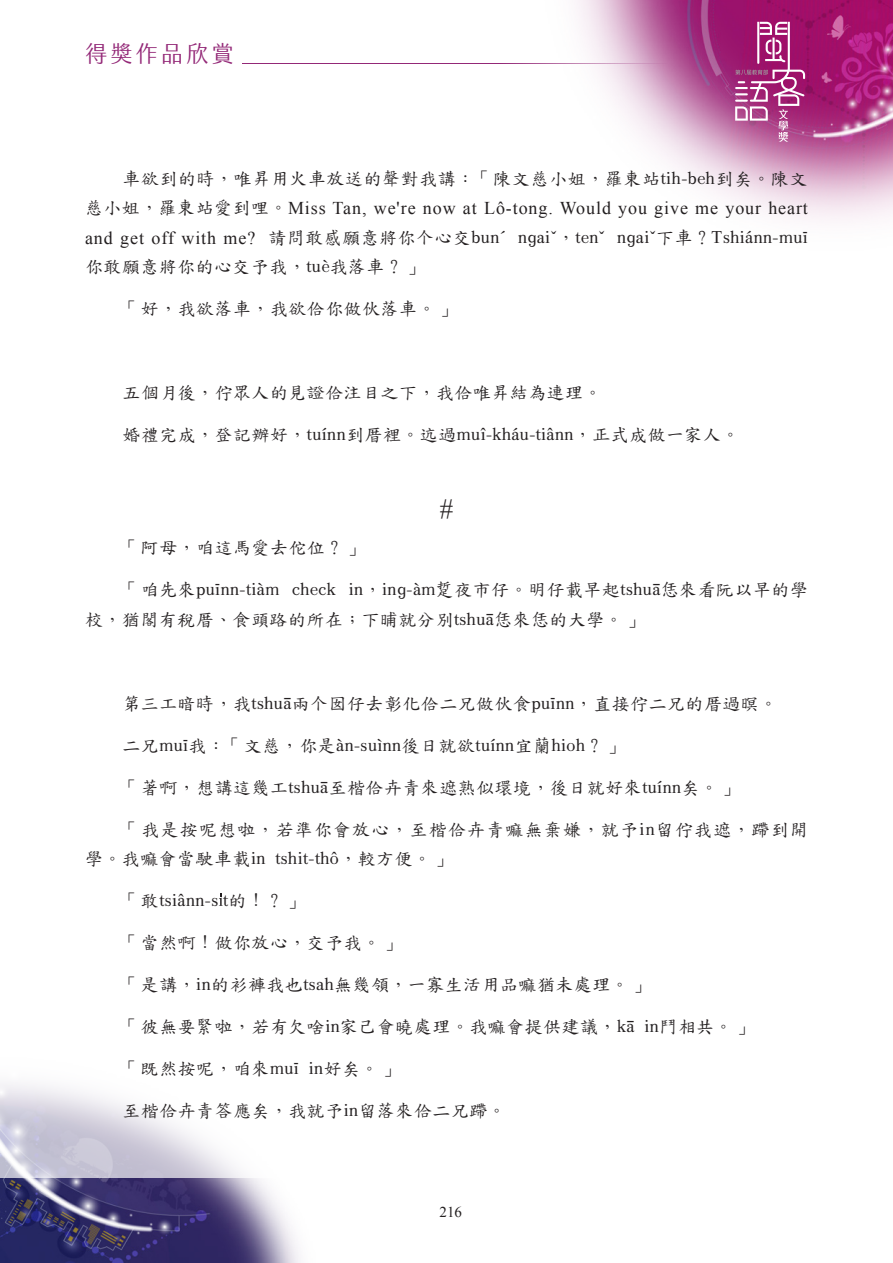
<style>
.page{position:relative;width:893px;height:1263px;background:#fff}
.page>*{position:absolute;margin:0;border:0;box-sizing:border-box;transform-origin:0 0}
.C_內文{font:27px "TWKAI";color:#231f20}
.t1{font:22.5px "jf jinxuan fresh 2.2 Book";letter-spacing:.125em;color:#932877}
.C_內文-2{font:18px/29.2px "TWKAI";letter-spacing:.025em;color:#231f20}
.C_內文-3{font:18px/29.2px "TWKAI";letter-spacing:.065em;color:#231f20}
.t2{font:15px "Times New Roman";color:#231f20}
.s1{font-family:"Times New Roman"}
</style>
<div class="page">
<img style="left:0;top:1178px;width:300px;height:85px">
<img style="left:577px;top:0;width:316px;height:220px">
<svg style="left:735px;top:22px;width:70px;height:120px;background:#b44e8f"></svg>
<hr style="left:242px;top:63px;width:426px;height:1px;background:#932877">
<svg style="left:219px;top:893px;width:4px;height:13px"></svg>
<p class="t1" style="left:85px;top:41px;width:150px">得獎作品欣賞</p>
<p class="C_內文-2" style="left:85px;top:163px;width:724px;line-height:30.2px;text-align:right">車欲到的時，唯昇用火車放送的聲對我講：「陳文慈小姐，羅東站tih-beh到矣。陳文<br>慈小姐，羅東站愛到哩。<span class="s1">Miss Tan, we're now at Lô-tong. Would you give me your heart</span></p>
<p class="C_內文-2" style="left:85px;top:222px;width:724px"><span class="s1">and get off with me?</span> 請問敢感願意將你个心交bunˊ ngaiˇ，tenˇ ngaiˇ下車？Tshiánn-muī你敢願意將你的心交予我，tuè我落車？」</p>
<p class="C_內文-2" style="left:122px;top:293px;width:333px">「好，我欲落車，我欲佮你做伙落車。」</p>
<p class="C_內文-2" style="left:122px;top:377px;width:481px">五個月後，佇眾人的見證佮注目之下，我佮唯昇結為連理。</p>
<p class="C_內文-2" style="left:122px;top:419px;width:619px">婚禮完成，登記辦好，tuínn到厝裡。迒過muî-kháu-tiânn，正式成做一家人。</p>
<p class="C_內文" style="left:440px;top:489px;width:15px">#</p>
<p class="C_內文-2" style="left:122px;top:532px;width:241px">「阿母，咱這馬愛去佗位？」</p>
<p class="C_內文-2" style="left:85px;top:574px;width:724px;text-indent:37px">「咱先來puīnn-tiàm check in，ing-àm踅夜市仔。明仔載早起tshuā恁來看阮以早的學校，猶閣有稅厝、食頭路的所在；下晡就分別tshuā恁來恁的大學。」</p>
<p class="C_內文-2" style="left:122px;top:688px;width:656px">第三工暗時，我tshuā兩个囡仔去彰化佮二兄做伙食puīnn，直接佇二兄的厝過暝。</p>
<p class="C_內文-2" style="left:122px;top:730px;width:501px">二兄muī我：「文慈，你是àn-suìnn後日就欲tuínn宜蘭hioh？」</p>
<p class="C_內文-2" style="left:122px;top:772px;width:615px">「著啊，想講這幾工tshuā至楷佮卉青來遮熟似環境，後日就好來tuínn矣。」</p>
<p class="C_內文-3" style="left:85px;top:814px;width:724px;text-indent:37px">「我是按呢想啦，若準你會放心，至楷佮卉青嘛無棄嫌，就予in留佇我遮，蹛到開學。我嘛會當駛車載in tshit-thô，較方便。」</p>
<p class="C_內文-2" style="left:122px;top:885px;width:181px">「敢tsiânn-s t的！？」</p>
<p class="C_內文-2" style="left:122px;top:927px;width:278px">「當然啊！做你放心，交予我。」</p>
<p class="C_內文-2" style="left:122px;top:969px;width:526px">「是講，in的衫褲我也tsah無幾領，一寡生活用品嘛猶未處理。」</p>
<p class="C_內文-2" style="left:122px;top:1011px;width:630px">「彼無要緊啦，若有欠啥in家己會曉處理。我嘛會提供建議，kā in鬥相共。」</p>
<p class="C_內文-2" style="left:122px;top:1053px;width:276px">「既然按呢，咱來muī in好矣。」</p>
<p class="C_內文-2" style="left:122px;top:1095px;width:385px">至楷佮卉青答應矣，我就予in留落來佮二兄蹛。</p>
<p class="t2" style="left:439px;top:1202px;width:24px">216</p>
</div>
